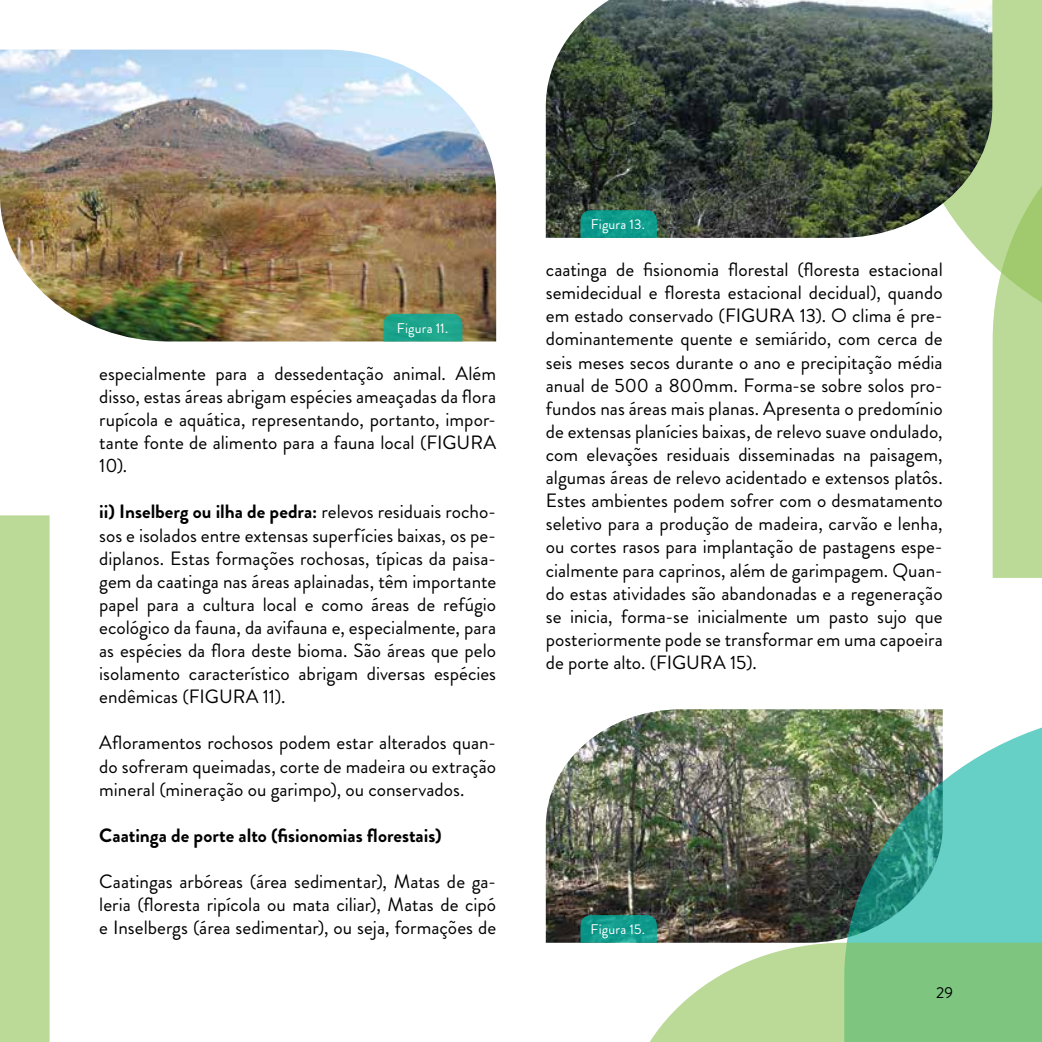
<style>
.page{position:relative;width:1042px;height:1042px;background:#fff}
.page>*{position:absolute;margin:0;border:0;box-sizing:border-box;transform-origin:0 0}
.t1{font:19.25px/23.1px "Brandon Grotesque";color:#000;text-align:justify}
.t2{font:700 19.25px "Brandon Grotesque";color:#000}
.t3{font:15.75px "Brandon Grotesque";color:#000}
.t4{font:14px "Brandon Grotesque";letter-spacing:.015em;color:#fff}
.s1{font-weight:700}
</style>
<div class="page">
<svg style="left:968px;top:0;width:74px;height:264px;background:#beda9c"></svg>
<svg style="left:992px;top:103px;width:50px;height:475px;background:#bbd997"></svg>
<img style="left:546px;top:709px;width:298px;height:234px">
<img style="left:844px;top:709px;width:198px;height:206px">
<div style="left:0;top:515px;width:50px;height:527px;background:#bbd997"></div>
<img style="left:546px;top:0;width:446px;height:238px">
<img style="left:0;top:50px;width:496px;height:291px">
<svg style="left:383px;top:314px;width:79px;height:27px;background:#1fa38a"></svg>
<svg style="left:580px;top:210px;width:77px;height:28px;background:#109889"></svg>
<svg style="left:580px;top:915px;width:462px;height:127px"></svg>
<p class="t4" style="left:397px;top:318px;width:53px">Figura 11.</p>
<p class="t1" style="left:99px;top:362px;width:398px">especialmente para a dessedentação animal. Além disso, estas áreas abrigam espécies ameaçadas da flora rupícola e aquática, representando, portanto, impor&shy;tante fonte de alimento para a fauna local (FIGURA 10).</p>
<p class="t1" style="left:99px;top:500px;width:398px"><span class="s1">ii) Inselberg ou ilha de pedra:</span> relevos residuais rocho&shy;sos e isolados entre extensas superfícies baixas, os pe&shy;diplanos. Estas formações rochosas, típicas da paisa&shy;gem da caatinga nas áreas aplainadas, têm importante papel para a cultura local e como áreas de refúgio ecológico da fauna, da avifauna e, especialmente, para as espécies da flora deste bioma. São áreas que pelo isolamento característico abrigam diversas espécies endêmicas (FIGURA 11).</p>
<p class="t1" style="left:99px;top:731px;width:398px">Afloramentos rochosos podem estar alterados quan&shy;do sofreram queimadas, corte de madeira ou extração mineral (mineração ou garimpo), ou conservados.</p>
<p class="t2" style="left:99px;top:822px;width:344px">Caatinga de porte alto (fisionomias florestais)</p>
<p class="t1" style="left:99px;top:870px;width:398px">Caatingas arbóreas (área sedimentar), Matas de ga&shy;leria (floresta ripícola ou mata ciliar), Matas de cipó e Inselbergs (área sedimentar), ou seja, formações de</p>
<p class="t4" style="left:591px;top:214px;width:56px">Figura 13.</p>
<p class="t1" style="left:546px;top:258px;width:398px">caatinga de fisionomia florestal (floresta estacional semidecidual e floresta estacional decidual), quando em estado conservado (FIGURA 13). O clima é pre&shy;dominantemente quente e semiárido, com cerca de seis meses secos durante o ano e precipitação média anual de 500 a 800mm. Forma-se sobre solos pro&shy;fundos nas áreas mais planas. Apresenta o predomínio de extensas planícies baixas, de relevo suave ondulado, com elevações residuais disseminadas na paisagem, algumas áreas de relevo acidentado e extensos platôs.<br>Estes ambientes podem sofrer com o desmatamento seletivo para a produção de madeira, carvão e lenha, ou cortes rasos para implantação de pastagens espe&shy;cialmente para caprinos, além de garimpagem. Quan&shy;do estas atividades são abandonadas e a regeneração se inicia, forma-se inicialmente um pasto sujo que posteriormente pode se transformar em uma capoeira de porte alto. (FIGURA 15).</p>
<p class="t4" style="left:590px;top:919px;width:56px">Figura 15.</p>
<p class="t3" style="left:936px;top:981px;width:19px">29</p>
</div>
